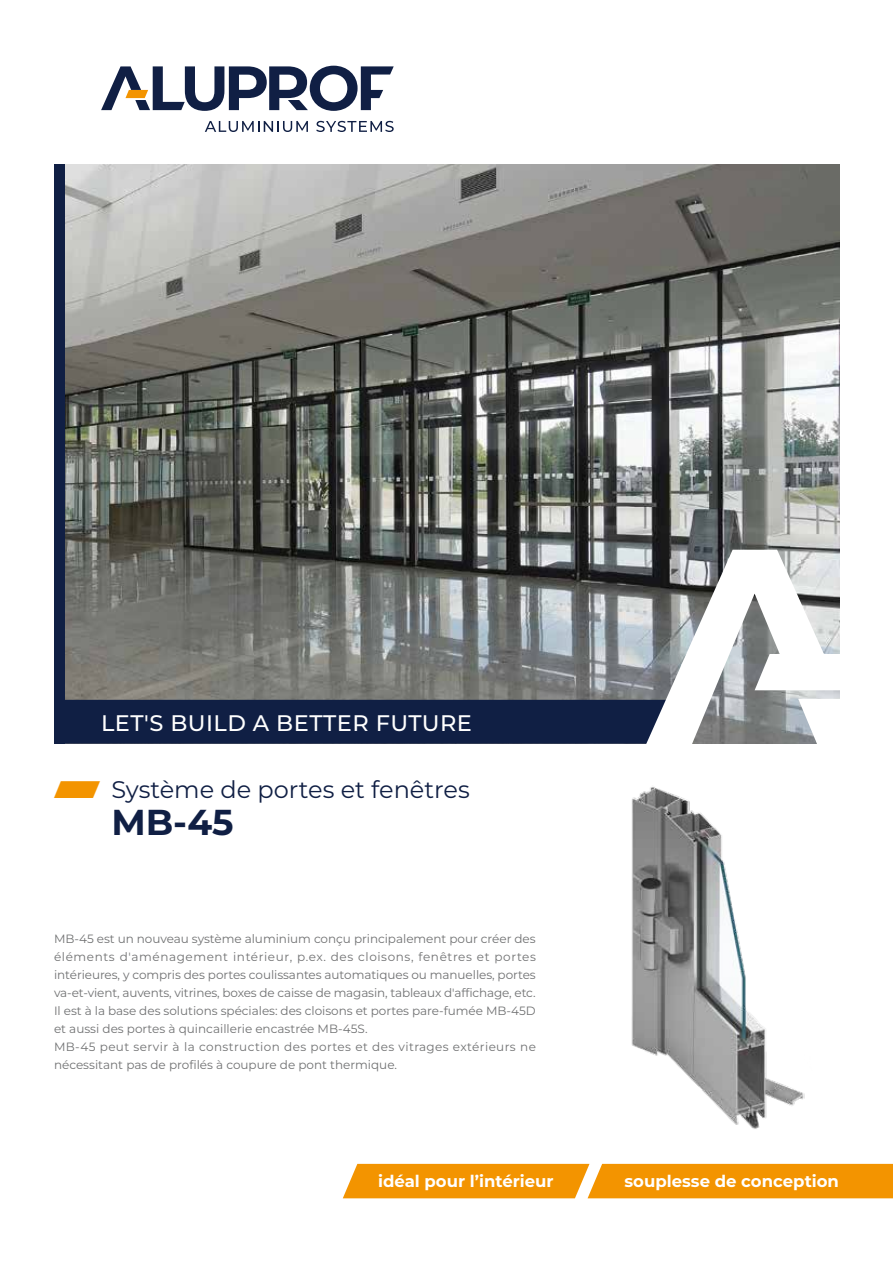
<style>
.page{position:relative;width:893px;height:1263px;background:#fff}
.page>*{position:absolute;margin:0;border:0;box-sizing:border-box;transform-origin:0 0}
.t1{font:700 36px "Montserrat Alu";color:#101f44}
.t2{font:24px "Montserrat Alu";color:#101f44}
.t3{font:500 22.5px "Montserrat Alu";letter-spacing:.02em;color:#fff}
.t4{font:700 16.5px "Montserrat Alu";color:#fff}
.t5{font:12px/18px "Montserrat Alu";color:#707172}
.s1{color:#f39400}
</style>
<div class="page">
<div style="left:343px;top:1164px;width:550px;height:34px;background:#f39400"></div>
<img style="left:65px;top:164px;width:774px;height:536px">
<img style="left:631px;top:787px;width:174px;height:342px">
<div style="left:54px;top:164px;width:11px;height:580px;background:#101f44"></div>
<div style="left:54px;top:700px;width:619px;height:44px;background:#101f44"></div>
<svg style="left:644px;top:550px;width:196px;height:194px"></svg>
<svg style="left:101px;top:66px;width:293px;height:45px"></svg>
<svg style="left:205px;top:121px;width:103px;height:11px"></svg>
<svg style="left:316px;top:121px;width:78px;height:11px"></svg>
<h3 class="t3" style="left:101px;top:707px;width:372px">LET'S BUILD A BETTER FUTURE</h3>
<h2 class="t2" style="left:54px;top:773px;width:417px"><span class="s1">⸠</span> Système de portes et fenêtres</h2>
<h1 class="t1" style="left:111px;top:796px;width:124px">MB-45</h1>
<p class="t5" style="left:54px;top:929px;width:483px">MB-45 est un nouveau système aluminium conçu principalement pour créer des éléments d'aménagement intérieur, p.ex. des cloisons, fenêtres et portes intérieures, y compris des portes coulissantes automatiques ou manuelles, portes va-et-vient, auvents, vitrines, boxes de caisse de magasin, tableaux d'affichage, etc.<br>Il est à la base des solutions spéciales: des cloisons et portes pare-fumée MB-45D et aussi des portes à quincaillerie encastrée MB-45S.<br>MB-45 peut servir à la construction des portes et des vitrages extérieurs ne nécessitant pas de profilés à coupure de pont thermique.</p>
<h3 class="t4" style="left:378px;top:1169px;width:177px">idéal pour l’intérieur</h3>
<h3 class="t4" style="left:624px;top:1169px;width:216px">souplesse de conception</h3>
</div>
